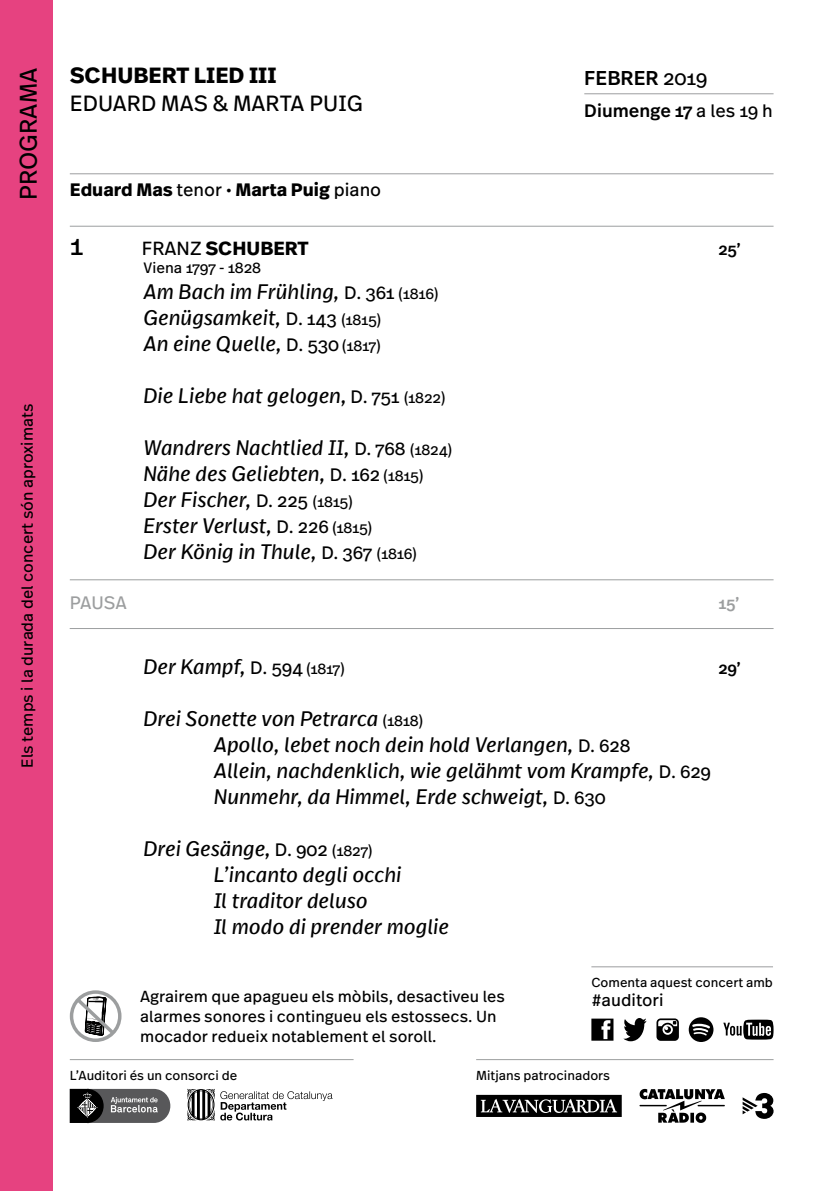
<style>
.page{position:relative;width:836px;height:1191px;background:#fff}
.page>*{position:absolute;margin:0;border:0;box-sizing:border-box;transform-origin:0 0}
.t1{font:28px "Real Text Pro";color:#000}
.t2{font:24px "Real Text Pro";color:#000}
.t3{font:22px "Real Text Pro";color:#000}
.t4{font:700 22px "Real Text Pro";color:#000}
.t5{font:italic 21px/26px "Real Text Pro";color:#000}
.t6{font:500 20px "Real Text Pro";color:#000}
.t7{font:700 19px "Real Text Pro";color:#000}
.t8{font:700 18px "Real Text Pro";color:#000}
.t9{font:500 18px "Real Text Pro";color:#000}
.t10{font:18px "Real Text Pro";letter-spacing:-.01em;color:#9c9e9f}
.t11{font:17px "Real Text Pro";color:#000}
.t12{font:16px/20px "Real Text Pro";color:#000}
.t13{font:500 16px "Real Text Pro";color:#000}
.t14{font:500 16px "Real Text Pro";color:#9c9e9f}
.t15{font:15px "Real Text Pro";letter-spacing:-.01em;color:#000}
.t16{font:13px "Real Text Pro";color:#000}
.s1{font-weight:400}
.s2{font-style:normal;font-size:18px}
.s3{font-style:normal;font-size:15px}
</style>
<div class="page">
<div style="left:0;top:0;width:53px;height:1191px;background:#e64280"></div>
<hr style="left:70px;top:226px;width:703px;height:1px;background:#9c9e9f">
<hr style="left:70px;top:628px;width:703px;height:1px;background:#9c9e9f">
<hr style="left:70px;top:579px;width:703px;height:1px;background:#9c9e9f">
<hr style="left:584px;top:93px;width:189px;height:1px;background:#9c9e9f">
<hr style="left:70px;top:173px;width:703px;height:1px;background:#9c9e9f">
<hr style="left:70px;top:1059px;width:283px;height:1px;background:#9c9e9f">
<hr style="left:476px;top:1059px;width:297px;height:1px;background:#9c9e9f">
<svg style="left:187px;top:1088px;width:145px;height:32px"></svg>
<svg style="left:70px;top:1089px;width:100px;height:34px;background:#59595a"></svg>
<svg style="left:639px;top:1089px;width:85px;height:34px"></svg>
<svg style="left:742px;top:1093px;width:31px;height:25px"></svg>
<hr style="left:591px;top:966px;width:181px;height:1px;background:#9c9e9f">
<svg style="left:591px;top:1018px;width:22px;height:22px"></svg>
<svg style="left:656px;top:1018px;width:22px;height:22px"></svg>
<svg style="left:623px;top:1018px;width:23px;height:23px"></svg>
<svg style="left:723px;top:1019px;width:50px;height:20px"></svg>
<svg style="left:688px;top:1017px;width:25px;height:25px"></svg>
<div style="left:70px;top:990px;width:51px;height:52px;border:3px solid #9c9e9f;border-radius:50%"></div>
<svg style="left:73px;top:991px;width:44px;height:46px"></svg>
<svg style="left:476px;top:1094px;width:145px;height:23px;background:#393939"></svg>
<p class="t2" style="left:12px;top:200px;width:134px;rotate:-90deg">PROGRAMA</p>
<p class="t12" style="left:17px;top:767px;width:365px;rotate:-90deg">Els temps i la durada del concert són aproximats</p>
<p class="t4" style="left:70px;top:60px;width:208px">SCHUBERT LIED III</p>
<p class="t3" style="left:70px;top:89px;width:294px">EDUARD MAS &amp; MARTA PUIG</p>
<p class="t6" style="left:584px;top:64px;width:124px">FEBRER <span class="s1">2019</span></p>
<p class="t9" style="left:584px;top:98px;width:190px">Diumenge 17 <span class="s1">a les 19 h</span></p>
<p class="t8" style="left:70px;top:176px;width:313px">Eduard Mas <span class="s1">tenor</span> · Marta Puig <span class="s1">piano</span></p>
<h1 class="t1" style="left:70px;top:226px;width:15px">1</h1>
<p class="t7" style="left:142px;top:234px;width:168px"><span class="s1">FRANZ</span> SCHUBERT</p>
<p class="t13" style="left:718px;top:238px;width:24px">25’</p>
<p class="t15" style="left:143px;top:257px;width:119px">Viena 1797 - 1828</p>
<p class="t5" style="left:143px;top:278px;width:296px">Am Bach im Frühling, <span class="s2">D. 361</span> <span class="s3">(1816)<br></span>Genügsamkeit, <span class="s2">D. 143</span> <span class="s3">(1815)<br></span>An eine Quelle, <span class="s2">D. 530</span> <span class="s3">(1817)</span></p>
<p class="t5" style="left:143px;top:382px;width:303px">Die Liebe hat gelogen, <span class="s2">D. 751</span> <span class="s3">(1822)</span></p>
<p class="t5" style="left:143px;top:434px;width:310px">Wandrers Nachtlied II, <span class="s2">D. 768</span> <span class="s3">(1824)<br></span>Nähe des Geliebten, <span class="s2">D. 162</span> <span class="s3">(1815)<br></span>Der Fischer, <span class="s2">D. 225</span> <span class="s3">(1815)<br></span>Erster Verlust, <span class="s2">D. 226</span> <span class="s3">(1815)<br></span>Der König in Thule, <span class="s2">D. 367</span> <span class="s3">(1816)</span></p>
<p class="t10" style="left:70px;top:590px;width:59px">PAUSA</p>
<p class="t14" style="left:718px;top:591px;width:23px">15’</p>
<p class="t5" style="left:143px;top:653px;width:202px">Der Kampf, <span class="s2">D. 594</span> <span class="s3">(1817)</span></p>
<p class="t13" style="left:718px;top:656px;width:24px">29’</p>
<p class="t5" style="left:214px;top:705px;width:498px;text-indent:-70px">Drei Sonette von Petrarca <span class="s3">(1818)<br></span>Apollo, lebet noch dein hold Verlangen, <span class="s2">D. 628<br></span>Allein, nachdenklich, wie gelähmt vom Krampfe, <span class="s2">D. 629<br></span>Nunmehr, da Himmel, Erde schweigt, <span class="s2">D. 630</span></p>
<p class="t5" style="left:214px;top:835px;width:237px;text-indent:-70px">Drei Gesänge, <span class="s2">D. 902</span> <span class="s3">(1827)<br></span>L’incanto degli occhi<br>Il traditor deluso<br>Il modo di prender moglie</p>
<p class="t16" style="left:591px;top:973px;width:183px">Comenta aquest concert amb</p>
<p class="t12" style="left:140px;top:986px;width:366px">Agrairem que apagueu els mòbils, desactiveu les</p>
<p class="t11" style="left:591px;top:988px;width:74px">#auditori</p>
<p class="t12" style="left:140px;top:1006px;width:358px">alarmes sonores i contingueu els estossecs. Un mocador redueix notablement el soroll.</p>
<p class="t16" style="left:70px;top:1066px;width:169px">L’Auditori és un consorci de</p>
<p class="t16" style="left:476px;top:1066px;width:135px">Mitjans patrocinadors</p>
</div>
